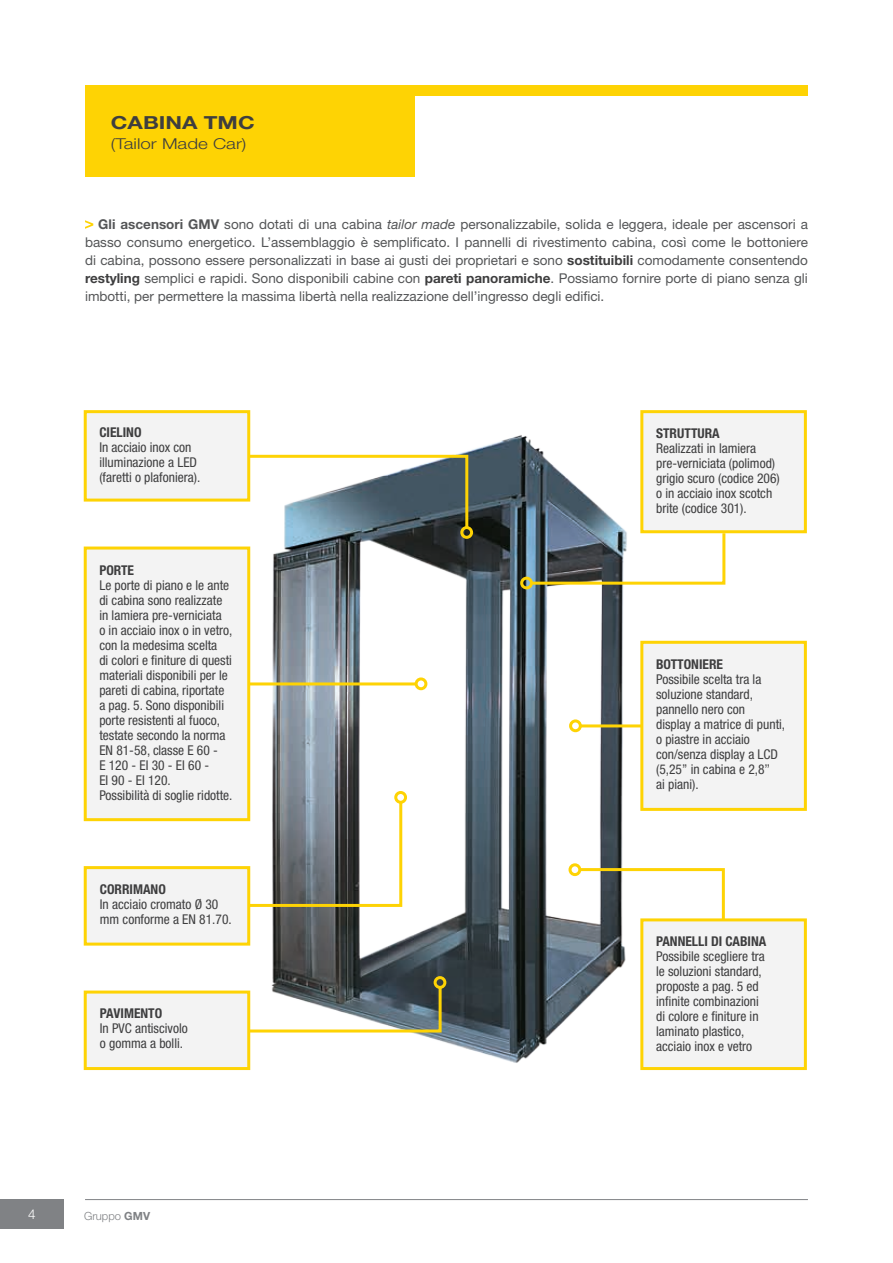
<style>
.page{position:relative;width:893px;height:1263px;background:#fff}
.page>*{position:absolute;margin:0;border:0;box-sizing:border-box;transform-origin:0 0}
.t1{font:700 18px "Helvetica Neue LT Std";color:#3e3e3f;scale:1.25 1}
.t2{font:300 15px "Helvetica Neue LT Std";color:#3e3e3f;scale:1.25 1}
.t3{font:condensed 13.5px/15px "Helvetica Neue LT Std";color:#3e3e3f}
.t4{font:13.5px/18px "Helvetica Neue LT Std";color:#545557;text-align:justify}
.t5{font:700 condensed 13.5px "Helvetica Neue LT Std";color:#3e3e3f}
.t6{font:300 13.5px "Helvetica Neue LT Std";color:#fff}
.t7{font:300 11.25px "Helvetica Neue LT Std";color:#808285}
.s1{font-weight:700}
.s2{font-style:italic}
.s3{font-weight:700;color:#3e3e3f}
</style>
<div class="page">
<svg style="left:85px;top:220px;width:8px;height:9px"></svg>
<div style="left:0;top:1199px;width:64px;height:30px;background:#808285"></div>
<hr style="left:85px;top:1199px;width:723px;height:1px;background:#808285">
<img style="left:242px;top:424px;width:415px;height:647px">
<div style="left:85px;top:85px;width:723px;height:11px;background:#fed304"></div>
<div style="left:85px;top:85px;width:330px;height:91px;background:#fed304"></div>
<div style="left:85px;top:549px;width:164px;height:270px;background:#eeeeef"></div>
<div style="left:84px;top:546px;width:166px;height:275px;border:3px solid #fed304"></div>
<div style="left:85px;top:867px;width:164px;height:78px;background:#eeeeef"></div>
<div style="left:84px;top:866px;width:166px;height:79px;border:3px solid #fed304"></div>
<div style="left:85px;top:991px;width:164px;height:78px;background:#eeeeef"></div>
<div style="left:84px;top:990px;width:166px;height:80px;border:3px solid #fed304"></div>
<div style="left:641px;top:411px;width:165px;height:121px;background:#eeeeef"></div>
<div style="left:640px;top:410px;width:167px;height:123px;border:3px solid #fed304"></div>
<div style="left:85px;top:411px;width:164px;height:90px;background:#eeeeef"></div>
<div style="left:84px;top:410px;width:166px;height:92px;border:3px solid #fed304"></div>
<div style="left:641px;top:642px;width:165px;height:167px;background:#eeeeef"></div>
<div style="left:640px;top:641px;width:167px;height:170px;border:3px solid #fed304"></div>
<hr style="left:249px;top:682px;width:167px;height:3px;background:#fed304">
<div style="left:415px;top:677px;width:12px;height:13px;border:3px solid #fed304;border-radius:50%"></div>
<hr style="left:581px;top:724px;width:61px;height:3px;background:#fed304">
<div style="left:569px;top:719px;width:13px;height:13px;border:3px solid #fed304;border-radius:50%"></div>
<svg style="left:246px;top:985px;width:197px;height:49px"></svg>
<div style="left:434px;top:976px;width:12px;height:13px;border:3px solid #fed304;border-radius:50%"></div>
<svg style="left:246px;top:800px;width:158px;height:108px"></svg>
<div style="left:394px;top:791px;width:13px;height:13px;border:3px solid #fed304;border-radius:50%"></div>
<svg style="left:246px;top:453px;width:224px;height:77px"></svg>
<div style="left:460px;top:526px;width:13px;height:13px;border:3px solid #fed304;border-radius:50%"></div>
<svg style="left:577px;top:866px;width:148px;height:56px"></svg>
<div style="left:568px;top:863px;width:13px;height:13px;border:3px solid #fed304;border-radius:50%"></div>
<svg style="left:529px;top:530px;width:198px;height:56px"></svg>
<div style="left:520px;top:577px;width:13px;height:12px;border:3px solid #fed304;border-radius:50%"></div>
<div style="left:641px;top:920px;width:165px;height:149px;background:#eeeeef"></div>
<div style="left:640px;top:918px;width:167px;height:152px;border:3px solid #fed304"></div>
<p class="t1" style="left:111px;top:112px;width:116px">CABINA TMC</p>
<p class="t2" style="left:111px;top:134px;width:110px">(Tailor Made Car)</p>
<p class="t4" style="left:85px;top:215px;width:724px;text-indent:13px"><span class="s1">Gli ascensori GMV</span> sono dotati di una cabina <span class="s2">tailor made</span> personalizzabile, solida e leggera, ideale per ascensori a basso consumo energetico. L’assemblaggio è semplificato. I pannelli di rivestimento cabina, così come le bottoniere di cabina, possono essere personalizzati in base ai gusti dei proprietari e sono <span class="s3">sostituibili</span> comodamente consentendo <span class="s3">restyling</span> semplici e rapidi. Sono disponibili cabine con <span class="s3">pareti panoramiche</span>. Possiamo fornire porte di piano senza gli imbotti, per permettere la massima libertà nella realizzazione dell’ingresso degli edifici.</p>
<p class="t5" style="left:99px;top:424px;width:44px">CIELINO</p>
<p class="t3" style="left:99px;top:440px;width:99px">In acciaio inox con illuminazione a LED</p>
<p class="t3" style="left:99px;top:470px;width:102px">(faretti o plafoniera).</p>
<p class="t5" style="left:99px;top:562px;width:36px">PORTE</p>
<p class="t3" style="left:99px;top:577px;width:131px">Le porte di piano e le ante di cabina sono realizzate</p>
<p class="t3" style="left:99px;top:607px;width:124px">in lamiera pre-verniciata</p>
<p class="t3" style="left:99px;top:622px;width:135px">o in acciaio inox o in vetro, con la medesima scelta</p>
<p class="t3" style="left:99px;top:652px;width:134px">di colori e finiture di questi materiali disponibili per le pareti di cabina, riportate a pag. 5. Sono disponibili porte resistenti al fuoco, testate secondo la norma<br>EN 81-58, classe E 60 -</p>
<p class="t3" style="left:99px;top:757px;width:111px">E 120 - EI 30 - EI 60 -</p>
<p class="t3" style="left:99px;top:772px;width:73px">EI 90 - EI 120.</p>
<p class="t3" style="left:99px;top:787px;width:135px">Possibilità di soglie ridotte.</p>
<p class="t5" style="left:100px;top:881px;width:68px">CORRIMANO</p>
<p class="t3" style="left:100px;top:897px;width:133px">In acciaio cromato Ø 30 mm conforme a EN 81.70.</p>
<p class="t5" style="left:100px;top:1005px;width:64px">PAVIMENTO</p>
<p class="t3" style="left:100px;top:1021px;width:89px">In PVC antiscivolo</p>
<p class="t3" style="left:100px;top:1036px;width:85px">o gomma a bolli.</p>
<p class="t6" style="left:28px;top:1206px;width:9px">4</p>
<p class="t7" style="left:84px;top:1209px;width:68px">Gruppo <span class="s1">GMV</span></p>
<p class="t5" style="left:656px;top:425px;width:65px">STRUTTURA</p>
<p class="t3" style="left:656px;top:441px;width:102px">Realizzati in lamiera</p>
<p class="t3" style="left:656px;top:456px;width:125px">pre-verniciata (polimod) grigio scuro (codice 206)</p>
<p class="t3" style="left:656px;top:486px;width:118px">o in acciaio inox scotch brite (codice 301).</p>
<p class="t5" style="left:656px;top:656px;width:68px">BOTTONIERE</p>
<p class="t3" style="left:656px;top:671px;width:107px">Possibile scelta tra la soluzione standard, pannello nero con</p>
<p class="t3" style="left:656px;top:716px;width:131px">display a matrice di punti,</p>
<p class="t3" style="left:656px;top:731px;width:95px">o piastre in acciaio</p>
<p class="t3" style="left:656px;top:746px;width:123px">con/senza display a LCD (5,25’’ in cabina e 2,8’’</p>
<p class="t3" style="left:656px;top:776px;width:44px">ai piani).</p>
<p class="t5" style="left:656px;top:933px;width:112px">PANNELLI DI CABINA</p>
<p class="t3" style="left:656px;top:949px;width:110px">Possibile scegliere tra le soluzioni standard, proposte a pag. 5 ed infinite combinazioni di colore e finiture in laminato plastico,</p>
<p class="t3" style="left:656px;top:1039px;width:98px">acciaio inox e vetro</p>
</div>
